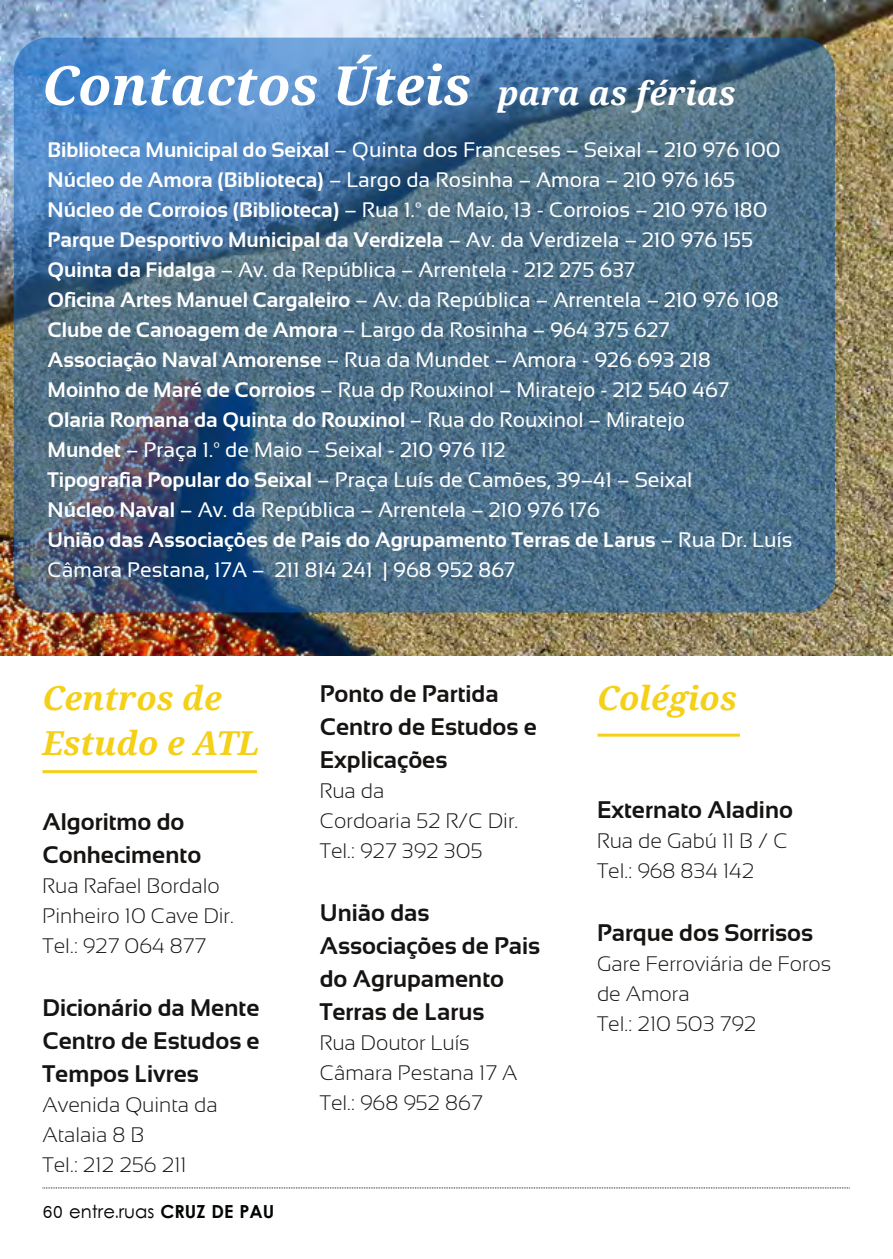
<style>
.page{position:relative;width:893px;height:1259px;background:#fff}
.page>*{position:absolute;margin:0;border:0;box-sizing:border-box;transform-origin:0 0}
.t1{font:italic 700 54px "Droid Serif";color:#fff}
.t2{font:italic 700 33px/45px "Droid Serif";color:#f4d017}
.t3{font:24px/33px "Sansation Bold";color:#161413}
.t4{font:21px/30px "Sansation Regular";color:#fff}
.t5{font:21px/30px "Sansation Light";color:#161413}
.t6{font:21px "Sansation Bold";color:#fff}
.t7{font:18px "Levenim";color:#000501}
.s1{font-size:33px}
.s2{font-family:"Sansation Bold"}
.s3{font-family:"Sansation Regular"}
.s4{font-weight:700}
</style>
<div class="page">
<svg style="left:43px;top:1187px;width:807px;height:1px"></svg>
<hr style="left:43px;top:770px;width:214px;height:3px;background:#f4d017">
<hr style="left:598px;top:733px;width:142px;height:3px;background:#f4d017">
<img style="left:0;top:0;width:893px;height:655px">
<div style="left:14px;top:38px;width:821px;height:574px;background:#005abb;border-radius:34px;opacity:.5"></div>
<h1 class="t1" style="left:42px;top:55px;width:695px">Contactos Úteis <span class="s1">para as férias</span></h1>
<p class="t4" style="left:48px;top:135px;width:735px"><span class="s2">Biblioteca Municipal do Seixal</span> – Quinta dos Franceses – Seixal – 210 976 100<br><span class="s2">Núcleo de Amora (Biblioteca)</span> – Largo da Rosinha – Amora – 210 976 165<br><span class="s2">Núcleo de Corroios (Biblioteca)</span> – Rua 1.º de Maio, 13 ‐ Corroios – 210 976 180</p>
<p class="t6" style="left:48px;top:228px;width:707px">Parque Desportivo Municipal da Verdizela <span class="s3">– Av. da Verdizela – 210 976 155</span></p>
<p class="t4" style="left:48px;top:255px;width:733px"><span class="s2">Quinta da Fidalga</span> – Av. da República – Arrentela ‐ 212 275 637<br><span class="s2">Oficina Artes Manuel Cargaleiro</span> – Av. da República – Arrentela – 210 976 108<br><span class="s2">Clube de Canoagem de Amora</span> – Largo da Rosinha – 964 375 627<br><span class="s2">Associação Naval Amorense</span> – Rua da Mundet – Amora ‐ 926 693 218<br><span class="s2">Moinho de Maré de Corroios</span> – Rua dp Rouxinol – Miratejo ‐ 212 540 467</p>
<p class="t6" style="left:48px;top:408px;width:639px">Olaria Romana da Quinta do Rouxinol <span class="s3">– Rua do Rouxinol – Miratejo</span></p>
<p class="t4" style="left:48px;top:435px;width:646px"><span class="s2">Mundet</span> – Praça 1.º de Maio – Seixal ‐ 210 976 112<br><span class="s2">Tipografia Popular do Seixal</span> – Praça Luís de Camões, 39–41 – Seixal<br><span class="s2">Núcleo Naval</span> – Av. da República – Arrentela – 210 976 176</p>
<p class="t6" style="left:48px;top:528px;width:746px">União das Associações de Pais do Agrupamento Terras de Larus <span class="s3">– Rua Dr. Luís</span></p>
<p class="t4" style="left:48px;top:555px;width:469px">Câmara Pestana, 17A – 211 814 241 | 968 952 867</p>
<h2 class="t2" style="left:43px;top:676px;width:218px">Centros de<br>Estudo e ATL</h2>
<p class="t3" style="left:43px;top:805px;width:160px">Algoritmo do<br>Conhecimento</p>
<p class="t5" style="left:43px;top:870px;width:193px">Rua Rafael Bordalo<br>Pinheiro 10 Cave Dir.<br>Tel.: 927 064 877</p>
<p class="t3" style="left:43px;top:991px;width:219px;text-align:justify">Dicionário da Mente Centro de Estudos e Tempos Livres</p>
<p class="t5" style="left:43px;top:1089px;width:177px">Avenida Quinta da<br>Atalaia 8 B<br>Tel.: 212 256 211</p>
<p class="t7" style="left:43px;top:1201px;width:233px">60 entre.ruas <span class="s4">CRUZ DE PAU</span></p>
<p class="t3" style="left:320px;top:676px;width:219px">Ponto de Partida<br>Centro de Estudos e<br>Explicações</p>
<p class="t5" style="left:320px;top:775px;width:200px">Rua da<br>Cordoaria 52 R/C Dir.<br>Tel.: 927 392 305</p>
<p class="t3" style="left:320px;top:895px;width:222px">União das<br>Associações de Pais do Agrupamento<br>Terras de Larus</p>
<p class="t5" style="left:320px;top:1027px;width:199px">Rua Doutor Luís<br>Câmara Pestana 17 A<br>Tel.: 968 952 867</p>
<h2 class="t2" style="left:597px;top:676px;width:141px">Colégios</h2>
<p class="t3" style="left:597px;top:793px;width:198px">Externato Aladino</p>
<p class="t5" style="left:597px;top:826px;width:192px">Rua de Gabú 11 B / C<br>Tel.: 968 834 142</p>
<p class="t3" style="left:597px;top:916px;width:218px">Parque dos Sorrisos</p>
<p class="t5" style="left:597px;top:949px;width:236px">Gare Ferroviária de Foros de Amora<br>Tel.: 210 503 792</p>
</div>
